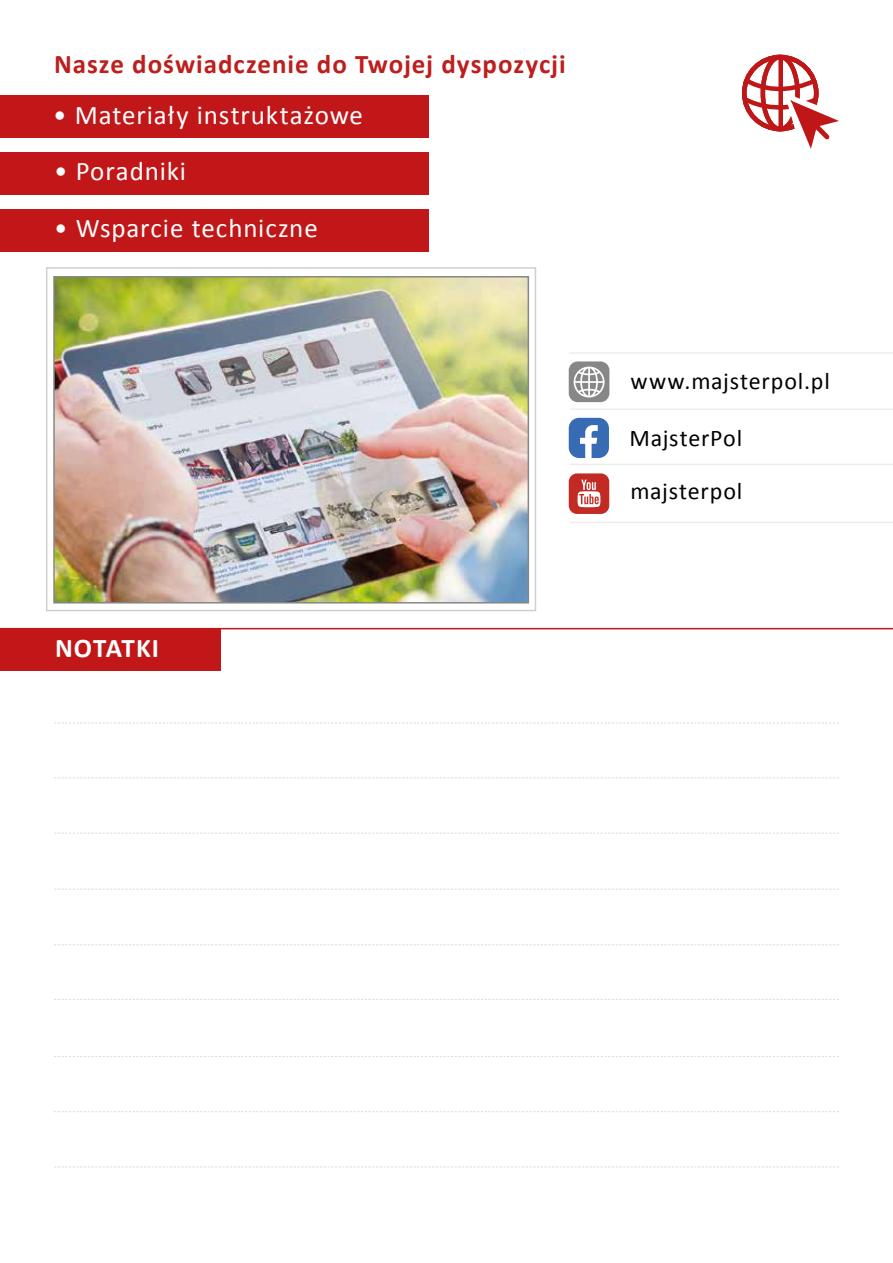
<style>
.page{position:relative;width:893px;height:1263px;background:#fff}
.page>*{position:absolute;margin:0;border:0;box-sizing:border-box;transform-origin:0 0}
.t1{font:27px "Calibri";letter-spacing:.03em;color:#fff}
.t2{font:700 27px "Calibri";letter-spacing:.035em;color:#bd1f1e}
.t3{font:700 27px "Calibri";letter-spacing:.035em;color:#fff}
.t4{font:24px "Calibri";letter-spacing:.03em;color:#020203}
</style>
<div class="page">
<div style="left:0;top:96px;width:428px;height:42px;background:#c11718"></div>
<div style="left:569px;top:361px;width:40px;height:41px;background:#868786;border-radius:9px"></div>
<svg style="left:574px;top:367px;width:31px;height:30px"></svg>
<div style="left:569px;top:418px;width:40px;height:40px;background:#376cb4;border-radius:11px"></div>
<svg style="left:580px;top:425px;width:18px;height:33px"></svg>
<div style="left:569px;top:473px;width:40px;height:41px;background:#c22b24;border-radius:8px"></div>
<svg style="left:578px;top:480px;width:22px;height:27px"></svg>
<div style="left:778px;top:56px;width:5px;height:73px;background:#bf1718"></div>
<svg style="left:742px;top:75px;width:97px;height:74px"></svg>
<hr style="left:569px;top:352px;width:324px;height:2px;background:#868786">
<hr style="left:569px;top:464px;width:324px;height:1px;background:#868786">
<hr style="left:570px;top:408px;width:323px;height:2px;background:#868786">
<img style="left:56px;top:279px;width:470px;height:321px">
<div style="left:0;top:152px;width:428px;height:43px;background:#c11718"></div>
<div style="left:0;top:209px;width:428px;height:43px;background:#c11718"></div>
<div style="left:53px;top:276px;width:476px;height:327px;border:2px solid #868786"></div>
<hr style="left:569px;top:521px;width:324px;height:2px;background:#868786">
<div style="left:1px;top:629px;width:220px;height:42px;background:#c11718"></div>
<hr style="left:0;top:628px;width:893px;height:1px;background:#c11718">
<svg style="left:54px;top:722px;width:785px;height:1px"></svg>
<svg style="left:54px;top:777px;width:785px;height:1px"></svg>
<svg style="left:54px;top:833px;width:785px;height:1px"></svg>
<svg style="left:54px;top:889px;width:785px;height:1px"></svg>
<svg style="left:54px;top:944px;width:785px;height:1px"></svg>
<svg style="left:54px;top:999px;width:785px;height:1px"></svg>
<svg style="left:54px;top:1166px;width:785px;height:1px"></svg>
<svg style="left:54px;top:1111px;width:785px;height:1px"></svg>
<svg style="left:54px;top:1056px;width:785px;height:1px"></svg>
<p class="t2" style="left:54px;top:47px;width:513px">Nasze doświadczenie do Twojej dyspozycji</p>
<p class="t1" style="left:53px;top:97px;width:311px">• Materiały instruktażowe</p>
<p class="t1" style="left:54px;top:152px;width:134px">• Poradniki</p>
<p class="t1" style="left:54px;top:209px;width:265px">• Wsparcie techniczne</p>
<p class="t3" style="left:55px;top:631px;width:105px">NOTATKI</p>
<p class="t4" style="left:630px;top:364px;width:201px">www.majsterpol.pl</p>
<p class="t4" style="left:629px;top:421px;width:114px">MajsterPol</p>
<p class="t4" style="left:630px;top:474px;width:114px">majsterpol</p>
</div>
